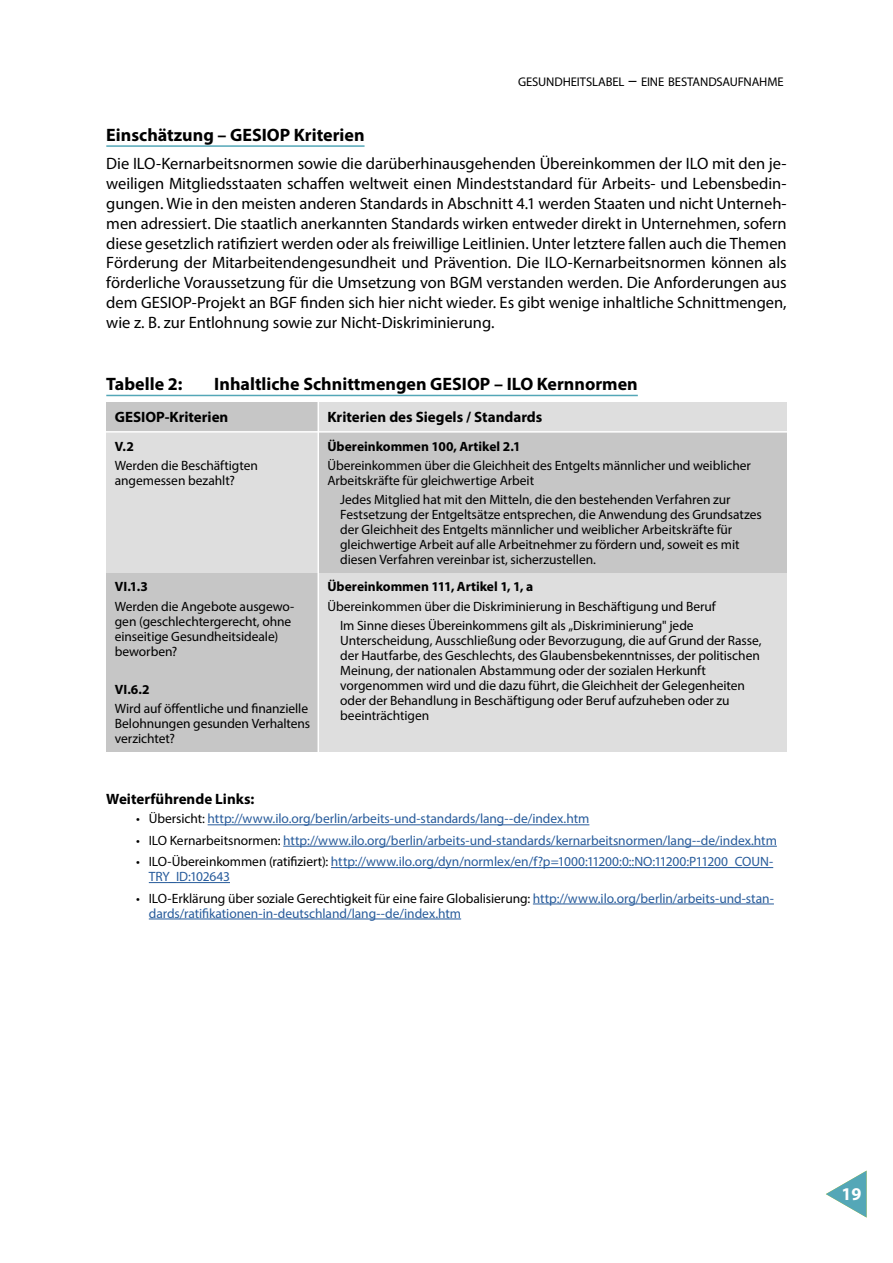
<style>
.page{position:relative;width:893px;height:1263px;background:#fff}
.page>*{position:absolute;margin:0;border:0;box-sizing:border-box;transform-origin:0 0}
.t1{font:700 18px "Myriad Pro";color:#000}
.t2{font:700 18px "Myriad Pro";color:#fff}
.t3{font:16.5px/19.8px "Myriad Pro";letter-spacing:-.005em;color:#000;text-align:justify}
.t4{font:700 15px "Myriad Pro";color:#000}
.t5{font:13.5px/15px "Myriad Pro";letter-spacing:-.005em;color:#000}
.t6{font:13.5px/15px "Myriad Pro";letter-spacing:-.005em;color:#275b9b}
.t7{font:700 13.5px "Myriad Pro";color:#000}
.t8{font:12.6px "Myriad Pro";letter-spacing:-.01em;color:#000}
.s1{font-size:18px}
.s2{color:#000}
</style>
<div class="page">
<svg style="left:826px;top:1170px;width:41px;height:47px"></svg>
<hr style="left:106px;top:145px;width:259px;height:2px;background:#54a7b7">
<hr style="left:106px;top:395px;width:532px;height:1px;background:#54a7b7">
<hr style="left:208px;top:824px;width:381px;height:1px;background:#275b9b">
<hr style="left:283px;top:846px;width:494px;height:1px;background:#275b9b">
<hr style="left:331px;top:867px;width:442px;height:1px;background:#275b9b">
<hr style="left:149px;top:882px;width:81px;height:1px;background:#275b9b">
<hr style="left:533px;top:904px;width:241px;height:1px;background:#275b9b">
<hr style="left:149px;top:919px;width:312px;height:1px;background:#275b9b">
<div style="left:319px;top:402px;width:467px;height:30px;background:#dedede"></div>
<div style="left:106px;top:402px;width:213px;height:30px;background:#c6c6c6"></div>
<div style="left:106px;top:573px;width:213px;height:179px;background:#c6c6c6"></div>
<div style="left:319px;top:573px;width:467px;height:179px;background:#dedede"></div>
<div style="left:319px;top:432px;width:467px;height:141px;background:#c6c6c6"></div>
<div style="left:106px;top:432px;width:213px;height:141px;background:#dedede"></div>
<hr style="left:318px;top:401px;width:1px;height:369px;background:#fff">
<hr style="left:94px;top:431px;width:706px;height:2px;background:#fff">
<p class="t8" style="left:518px;top:74px;width:267px">GESUNDHEITSLABEL <span class="s1">–</span> EINE BESTANDSAUFNAHME</p>
<h1 class="t1" style="left:106px;top:123px;width:260px">Einschätzung – GESIOP Kriterien</h1>
<p class="t3" style="left:106px;top:154px;width:682px">Die ILO-Kernarbeitsnormen sowie die darüberhinausgehenden Übereinkommen der ILO mit den je&shy;weiligen Mitgliedsstaaten schaffen weltweit einen Mindeststandard für Arbeits- und Lebensbedin&shy;gungen. Wie in den meisten anderen Standards in Abschnitt 4.1 werden Staaten und nicht Unterneh&shy;men adressiert. Die staatlich anerkannten Standards wirken entweder direkt in Unternehmen, sofern diese gesetzlich ratifiziert werden oder als freiwillige Leitlinien. Unter letztere fallen auch die Themen Förderung der Mitarbeitendengesundheit und Prävention. Die ILO-Kernarbeitsnormen können als förderliche Voraussetzung für die Umsetzung von BGM verstanden werden. Die Anforderungen aus dem GESIOP-Projekt an BGF finden sich hier nicht wieder. Es gibt wenige inhaltliche Schnittmengen, wie z. B. zur Entlohnung sowie zur Nicht-Diskriminierung.</p>
<h1 class="t1" style="left:106px;top:373px;width:78px">Tabelle 2:</h1>
<h1 class="t1" style="left:214px;top:373px;width:425px">Inhaltliche Schnittmengen GESIOP – ILO Kernnormen</h1>
<p class="t4" style="left:115px;top:407px;width:115px">GESIOP-Kriterien</p>
<p class="t4" style="left:327px;top:407px;width:216px">Kriterien des Siegels / Standards</p>
<p class="t7" style="left:115px;top:437px;width:21px">V.2</p>
<p class="t5" style="left:115px;top:458px;width:145px">Werden die Beschäftigten angemessen bezahlt?</p>
<p class="t7" style="left:115px;top:578px;width:35px">VI.1.3</p>
<p class="t5" style="left:115px;top:598px;width:181px">Werden die Angebote ausgewo&shy;gen (geschlechtergerecht, ohne einseitige Gesundheitsideale) beworben?</p>
<p class="t7" style="left:115px;top:681px;width:36px">VI.6.2</p>
<p class="t5" style="left:115px;top:701px;width:197px">Wird auf öffentliche und finanzielle<br>Belohnungen gesunden Verhaltens verzichtet?</p>
<p class="t7" style="left:327px;top:437px;width:195px">Übereinkommen 100, Artikel 2.1</p>
<p class="t5" style="left:327px;top:458px;width:425px">Übereinkommen über die Gleichheit des Entgelts männlicher und weiblicher<br>Arbeitskräfte für gleichwertige Arbeit</p>
<p class="t5" style="left:340px;top:492px;width:423px">Jedes Mitglied hat mit den Mitteln, die den bestehenden Verfahren zur Festsetzung der Entgeltsätze entsprechen, die Anwendung des Grundsatzes der Gleichheit des Entgelts männlicher und weiblicher Arbeitskräfte für gleichwertige Arbeit auf alle Arbeitnehmer zu fördern und, soweit es mit diesen Verfahren vereinbar ist, sicherzustellen.</p>
<p class="t7" style="left:327px;top:578px;width:207px">Übereinkommen 111, Artikel 1, 1, a</p>
<p class="t5" style="left:340px;top:596px;width:377px;line-height:19.2px;text-indent:-13px">Übereinkommen über die Diskriminierung in Beschäftigung und Beruf<br>Im Sinne dieses Übereinkommens gilt als „Diskriminierung" jede</p>
<p class="t5" style="left:340px;top:633px;width:423px">Unterscheidung, Ausschließung oder Bevorzugung, die auf Grund der Rasse, der Hautfarbe, des Geschlechts, des Glaubensbekenntnisses, der politischen Meinung, der nationalen Abstammung oder der sozialen Herkunft vorgenommen wird und die dazu führt, die Gleichheit der Gelegenheiten oder der Behandlung in Beschäftigung oder Beruf aufzuheben oder zu beeinträchtigen</p>
<p class="t4" style="left:106px;top:789px;width:150px">Weiterführende Links:</p>
<p class="t6" style="left:136px;top:811px;width:455px"><span class="s2">• Übersicht:</span> http://www.ilo.org/berlin/arbeits-und-standards/lang--de/index.htm</p>
<p class="t6" style="left:136px;top:833px;width:642px"><span class="s2">• ILO Kernarbeitsnormen:</span> http://www.ilo.org/berlin/arbeits-und-standards/kernarbeitsnormen/lang--de/index.htm</p>
<p class="t6" style="left:149px;top:854px;width:626px;text-indent:-13px"><span class="s2">• ILO-Übereinkommen (ratifiziert):</span> http://www.ilo.org/dyn/normlex/en/f?p=1000:11200:0::NO:11200:P11200_COUN-<br>TRY_ID:102643</p>
<p class="t6" style="left:149px;top:890px;width:627px;text-indent:-13px"><span class="s2">• ILO-Erklärung über soziale Gerechtigkeit für eine faire Globalisierung:</span> http://www.ilo.org/berlin/arbeits-und-stan&shy;dards/ratifikationen-in-deutschland/lang--de/index.htm</p>
<h1 class="t2" style="left:841px;top:1182px;width:21px">19</h1>
</div>
